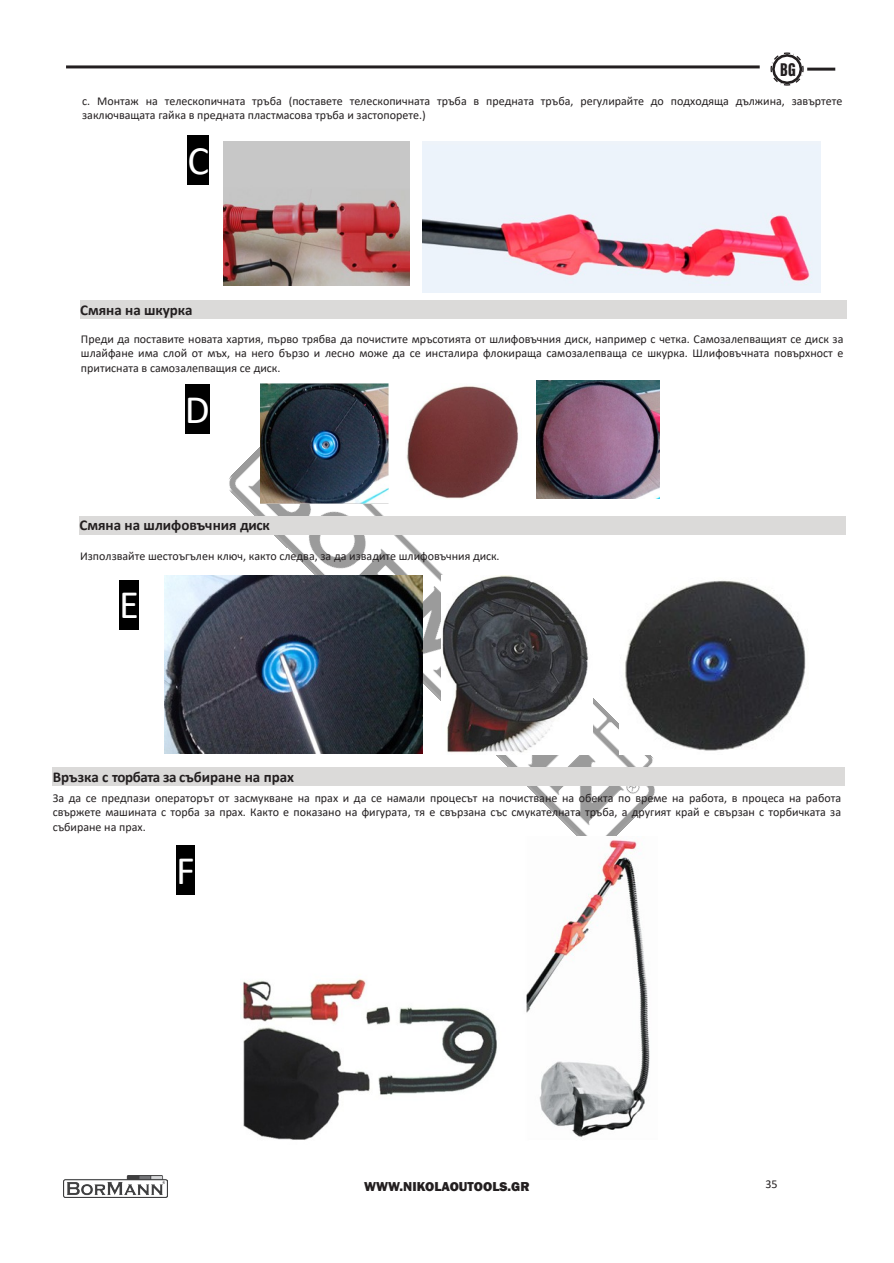
<style>
.page{position:relative;width:894px;height:1263px;background:#fff}
.page>*{position:absolute;margin:0;border:0;box-sizing:border-box;transform-origin:0 0}
.t1{font:40.5px "Calibri";color:#fff}
.t2{font:19.05px "Acumin Variable Concept";color:#231f20}
.t3{font:700 15px "Calibri";color:#231f20}
.t4{font:800 13.35px "Franklin Gothic";color:#231f20}
.t5{font:12px/14.4px "Calibri";color:#231f20;text-align:justify}
</style>
<div class="page">
<img style="left:223px;top:408px;width:447px;height:428px">
<div style="left:187px;top:135px;width:22px;height:50px;background:#000"></div>
<div style="left:80px;top:300px;width:42px;height:19px;background:#dbdad9"></div>
<hr style="left:122px;top:300px;width:3px;height:19px;background:#dbdad9">
<div style="left:125px;top:300px;width:16px;height:19px;background:#dbdad9"></div>
<hr style="left:141px;top:300px;width:3px;height:19px;background:#dbdad9">
<div style="left:144px;top:300px;width:48px;height:19px;background:#dbdad9"></div>
<div style="left:192px;top:300px;width:654px;height:19px;background:#dbdad9"></div>
<div style="left:185px;top:384px;width:25px;height:50px;background:#000"></div>
<div style="left:79px;top:516px;width:42px;height:19px;background:#dbdad9"></div>
<hr style="left:121px;top:516px;width:4px;height:19px;background:#dbdad9">
<div style="left:125px;top:516px;width:15px;height:19px;background:#dbdad9"></div>
<hr style="left:140px;top:516px;width:3px;height:19px;background:#dbdad9">
<div style="left:143px;top:516px;width:93px;height:19px;background:#dbdad9"></div>
<hr style="left:236px;top:516px;width:4px;height:19px;background:#dbdad9">
<div style="left:240px;top:516px;width:29px;height:19px;background:#dbdad9"></div>
<div style="left:269px;top:516px;width:576px;height:19px;background:#dbdad9"></div>
<div style="left:119px;top:580px;width:20px;height:49px;background:#000"></div>
<div style="left:53px;top:768px;width:46px;height:18px;background:#dbdad9"></div>
<hr style="left:99px;top:768px;width:3px;height:18px;background:#dbdad9">
<div style="left:102px;top:768px;width:7px;height:18px;background:#dbdad9"></div>
<hr style="left:109px;top:768px;width:3px;height:18px;background:#dbdad9">
<div style="left:112px;top:768px;width:48px;height:18px;background:#dbdad9"></div>
<hr style="left:160px;top:768px;width:3px;height:18px;background:#dbdad9">
<div style="left:163px;top:768px;width:13px;height:18px;background:#dbdad9"></div>
<hr style="left:176px;top:768px;width:3px;height:18px;background:#dbdad9">
<div style="left:179px;top:768px;width:62px;height:18px;background:#dbdad9"></div>
<hr style="left:241px;top:768px;width:4px;height:18px;background:#dbdad9">
<div style="left:245px;top:768px;width:15px;height:18px;background:#dbdad9"></div>
<hr style="left:260px;top:768px;width:4px;height:18px;background:#dbdad9">
<div style="left:264px;top:768px;width:30px;height:18px;background:#dbdad9"></div>
<div style="left:294px;top:768px;width:550px;height:18px;background:#dbdad9"></div>
<div style="left:176px;top:845px;width:19px;height:50px;background:#000"></div>
<hr style="left:66px;top:65px;width:693px;height:3px;background:#231f20">
<hr style="left:807px;top:68px;width:28px;height:3px;background:#231f20">
<svg style="left:770px;top:52px;width:34px;height:34px"></svg>
<img style="left:223px;top:141px;width:186px;height:144px">
<img style="left:422px;top:142px;width:398px;height:151px">
<img style="left:261px;top:383px;width:128px;height:120px">
<img style="left:405px;top:386px;width:116px;height:113px">
<img style="left:536px;top:380px;width:123px;height:119px">
<img style="left:164px;top:576px;width:258px;height:178px">
<img style="left:441px;top:576px;width:151px;height:178px">
<img style="left:619px;top:578px;width:187px;height:176px">
<img style="left:240px;top:840px;width:410px;height:300px">
<img style="left:63px;top:1176px;width:105px;height:21px">
<h2 class="t2" style="left:780px;top:56px;width:17px">BG</h2>
<p class="t5" style="left:82px;top:94px;width:761px">c. Монтаж на телескопичната тръба (поставете телескопичната тръба в предната тръба, регулирайте до подходяща дължина, завъртете заключващата гайка в предната пластмасова тръба и застопорете.)</p>
<h1 class="t1" style="left:187px;top:132px;width:23px">C</h1>
<p class="t3" style="left:80px;top:300px;width:114px">Смяна на шкурка</p>
<p class="t5" style="left:81px;top:332px;width:763px">Преди да поставите новата хартия, първо трябва да почистите мръсотията от шлифовъчния диск, например с четка. Самозалепващият се диск за шлайфане има слой от мъх, на него бързо и лесно може да се инсталира флокираща самозалепваща се шкурка. Шлифовъчната повърхност е притисната в самозалепващия се диск.</p>
<h1 class="t1" style="left:185px;top:381px;width:26px">D</h1>
<p class="t3" style="left:79px;top:516px;width:192px">Смяна на шлифовъчния диск</p>
<p class="t5" style="left:80px;top:548px;width:420px">Използвайте шестоъгълен ключ, както следва, за да извадите шлифовъчния диск.</p>
<h1 class="t1" style="left:119px;top:577px;width:21px">E</h1>
<p class="t3" style="left:53px;top:768px;width:243px">Връзка с торбата за събиране на прах</p>
<p class="t5" style="left:53px;top:791px;width:789px">За да се предпази операторът от засмукване на прах и да се намали процесът на почистване на обекта по време на работа, в процеса на работа свържете машината с торба за прах. Както е показано на фигурата, тя е свързана със смукателната тръба, а другият край е свързан с торбичката за събиране на прах.</p>
<h1 class="t1" style="left:176px;top:842px;width:20px">F</h1>
<p class="t4" style="left:364px;top:1178px;width:167px">WWW.NIKOLAOUTOOLS.GR</p>
<p class="t5" style="left:765px;top:1177px;width:14px">35</p>
</div>
